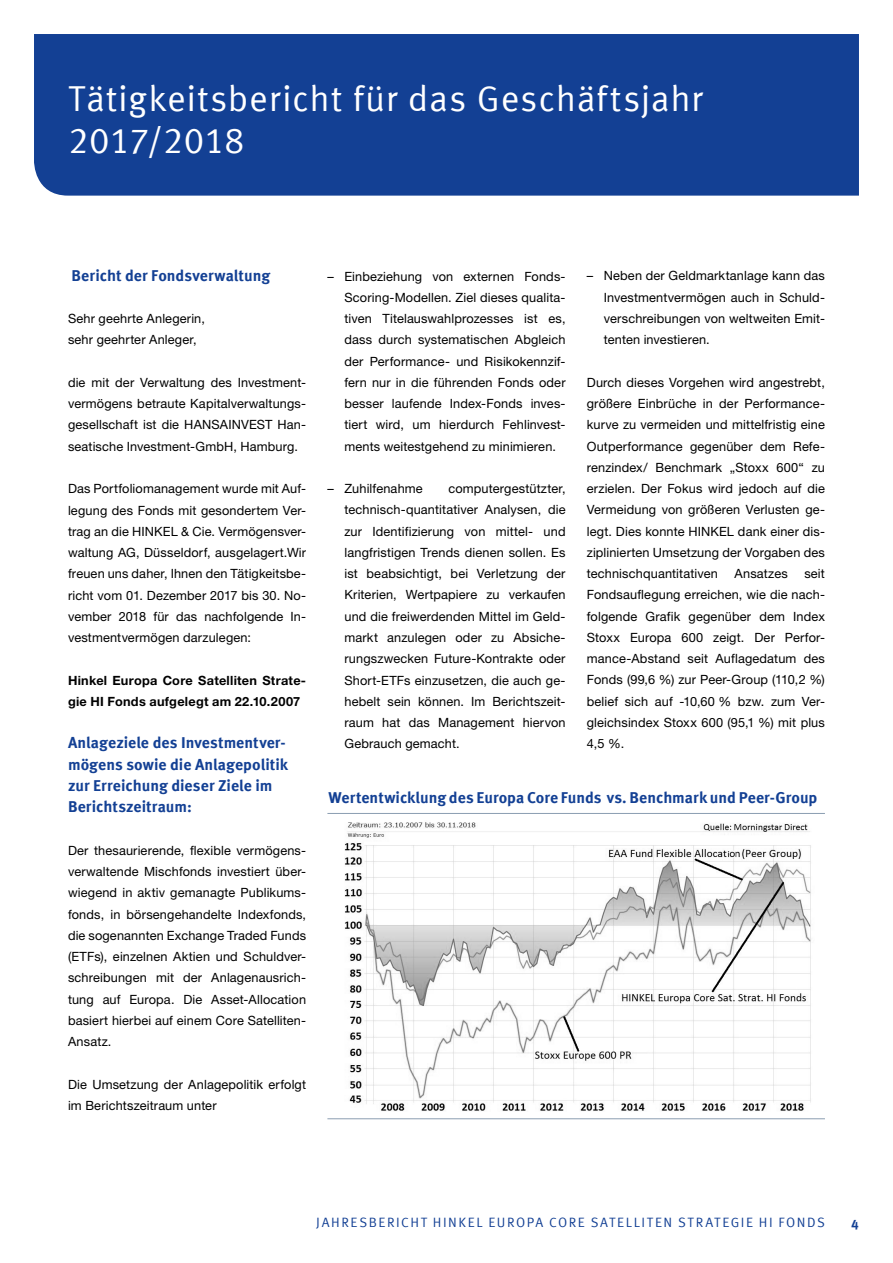
<style>
.page{position:relative;width:893px;height:1263px;background:#fff}
.page>*{position:absolute;margin:0;border:0;box-sizing:border-box;transform-origin:0 0}
.t1{font:36px/42.5px "Meta Offc Pro Norm";letter-spacing:.015em;color:#fff}
.t2{font:700 15.75px/21.3px "Meta Offc Pro";color:#134094}
.t3{font:13.5px "Meta Offc Pro Norm";letter-spacing:.115em;color:#134094}
.t4{font:700 13.5px "Meta Offc Pro";color:#134094}
.t5{font:12.75px/21.3px "Helvetica Neue LTW1 G";letter-spacing:.01em;color:#000;text-align:justify}
.t6{font:700 12.75px/21.3px "Helvetica Neue LTW1 G";letter-spacing:.02em;color:#000}
</style>
<div class="page">
<div style="left:34px;top:34px;width:825px;height:162px;background:#134094"></div>
<hr style="left:327px;top:813px;width:498px;height:1px;background:#8b9eb1">
<hr style="left:327px;top:1118px;width:498px;height:1px;background:#8b9eb1">
<img style="left:344px;top:822px;width:467px;height:289px">
<h1 class="t1" style="left:68px;top:75px;width:636px">TÄTIGKEITSBERICHT FÜR DAS GESCHÄFTSJAHR<br>2017/2018</h1>
<p class="t2" style="left:72px;top:264px;width:200px">Bericht der Fondsverwaltung</p>
<p class="t5" style="left:68px;top:308px;width:138px">Sehr geehrte Anlegerin, sehr geehrter Anleger,</p>
<p class="t5" style="left:68px;top:372px;width:240px">die mit der Verwaltung des Investment&shy;vermögens betraute Kapitalverwaltungs&shy;gesellschaft ist die HANSAINVEST Han&shy;seatische Investment-GmbH, Hamburg.</p>
<p class="t5" style="left:68px;top:478px;width:240px">Das Portfoliomanagement wurde mit Auf&shy;legung des Fonds mit gesondertem Ver&shy;trag an die HINKEL &amp; Cie. Vermögensver&shy;waltung AG, Düsseldorf, ausgelagert.Wir freuen uns daher, Ihnen den Tätigkeitsbe&shy;richt vom 01. Dezember 2017 bis 30. No&shy;vember 2018 für das nachfolgende In&shy;vestmentvermögen darzulegen:</p>
<p class="t6" style="left:68px;top:669px;width:240px">Hinkel Europa Core Satelliten Strate&shy;gie HI Fonds aufgelegt am 22.10.2007</p>
<p class="t2" style="left:68px;top:731px;width:222px">Anlageziele des Investmentver&shy;mögens sowie die Anlagepolitik zur Erreichung dieser Ziele im<br>Berichtszeitraum:</p>
<p class="t5" style="left:68px;top:839px;width:240px">Der thesaurierende, flexible vermögens&shy;verwaltende Mischfonds investiert über&shy;wiegend in aktiv gemanagte Publikums&shy;fonds, in börsengehandelte Indexfonds, die sogenannten Exchange Traded Funds (ETFs), einzelnen Aktien und Schuldver&shy;schreibungen mit der Anlagenausrich&shy;tung auf Europa. Die Asset-Allocation basiert hierbei auf einem Core Satelliten-Ansatz.</p>
<p class="t5" style="left:68px;top:1073px;width:240px">Die Umsetzung der Anlagepolitik erfolgt im Berichtszeitraum unter</p>
<p class="t5" style="left:344px;top:265px;width:223px;text-indent:-17px">– Einbeziehung von externen Fonds-Scoring-Modellen. Ziel dieses qualita&shy;tiven Titelauswahlprozesses ist es, dass durch systematischen Abgleich der Performance- und Risikokennzif&shy;fern nur in die führenden Fonds oder besser laufende Index-Fonds inves&shy;tiert wird, um hierdurch Fehlinvest&shy;ments weitestgehend zu minimieren.</p>
<p class="t5" style="left:327px;top:478px;width:97px">– Zuhilfenahme</p>
<p class="t5" style="left:344px;top:478px;width:223px;text-indent:104px">computergestützter, technisch-quantitativer Analysen, die zur Identifizierung von mittel- und langfristigen Trends dienen sollen. Es ist beabsichtigt, bei Verletzung der Kriterien, Wertpapiere zu verkaufen und die freiwerdenden Mittel im Geld&shy;markt anzulegen oder zu Absiche&shy;rungszwecken Future-Kontrakte oder Short-ETFs einzusetzen, die auch ge&shy;hebelt sein können. Im Berichtszeit&shy;raum hat das Management hiervon Gebrauch gemacht.</p>
<p class="t5" style="left:604px;top:265px;width:223px;text-indent:-17px">– Neben der Geldmarktanlage kann das Investmentvermögen auch in Schuld&shy;verschreibungen von weltweiten Emit&shy;tenten investieren.</p>
<p class="t5" style="left:587px;top:371px;width:240px">Durch dieses Vorgehen wird angestrebt, größere Einbrüche in der Performance&shy;kurve zu vermeiden und mittelfristig eine Outperformance gegenüber dem Refe&shy;renzindex/ Benchmark „Stoxx 600“ zu erzielen. Der Fokus wird jedoch auf die Vermeidung von größeren Verlusten ge&shy;legt. Dies konnte HINKEL dank einer dis&shy;ziplinierten Umsetzung der Vorgaben des technischquantitativen</p>
<p class="t5" style="left:587px;top:563px;width:240px;text-indent:218px">seit Fondsauflegung erreichen, wie die nach&shy;folgende Grafik gegenüber dem Index Stoxx Europa 600 zeigt. Der Perfor&shy;mance-Abstand seit Auflagedatum des Fonds (99,6 %) zur Peer-Group (110,2 %) belief sich auf -10,60 % bzw. zum Ver&shy;gleichsindex Stoxx 600 (95,1 %) mit plus 4,5 %.</p>
<p class="t5" style="left:734px;top:563px;width:55px">Ansatzes</p>
<p class="t2" style="left:328px;top:786px;width:490px">Wertentwicklung des Europa Core Funds vs. Benchmark und Peer-Group</p>
<p class="t3" style="left:316px;top:1211px;width:252px">JAHRESBERICHT HINKEL EUROPA CORE</p>
<p class="t3" style="left:591px;top:1211px;width:19px">SATELLITEN</p>
<p class="t3" style="left:678px;top:1211px;width:19px">STRATEGIE</p>
<p class="t3" style="left:759px;top:1211px;width:66px">HI FON DS</p>
<p class="t4" style="left:851px;top:1214px;width:9px">4</p>
</div>
